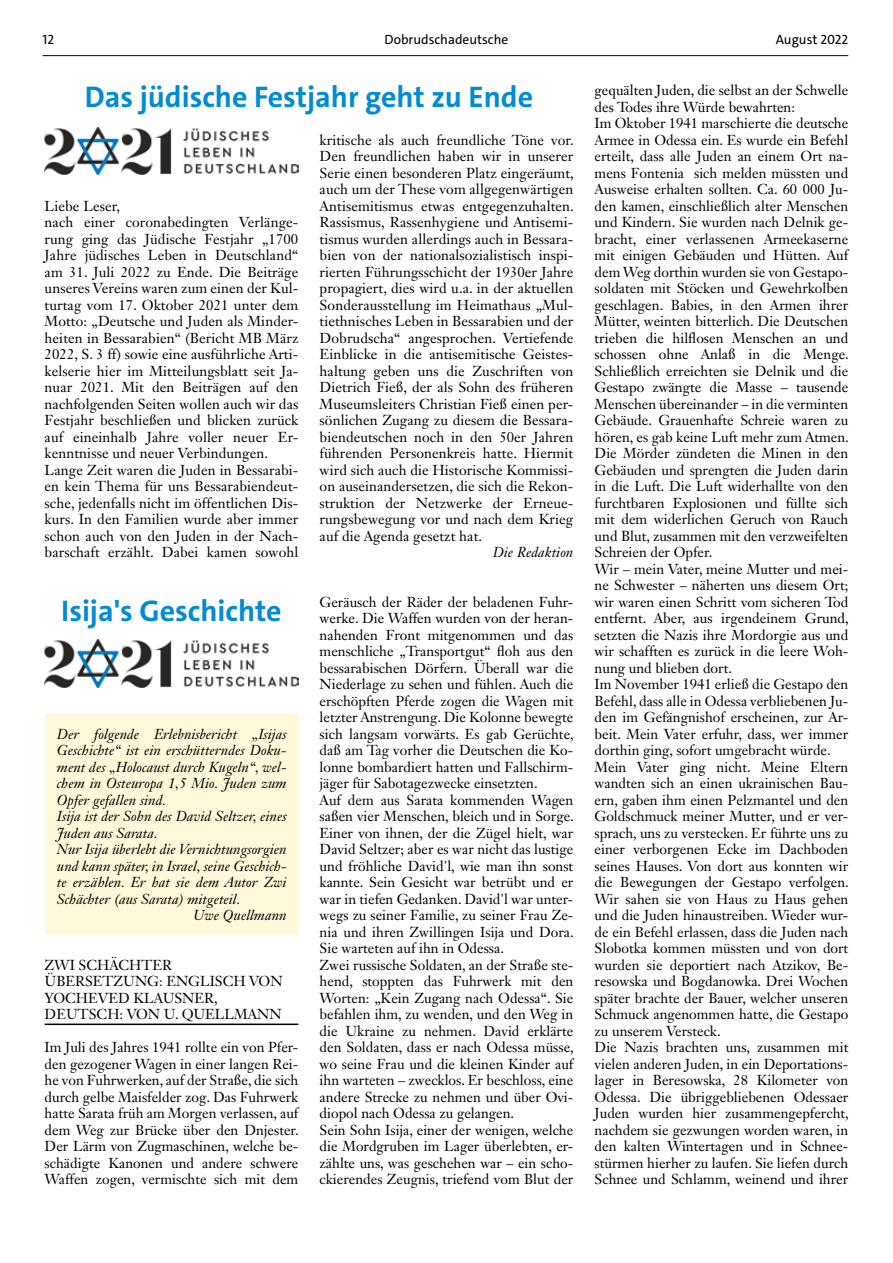
<style>
.page{position:relative;width:893px;height:1263px;background:#fff}
.page>*{position:absolute;margin:0;border:0;box-sizing:border-box;transform-origin:0 0}
.t1{font:700 30px "The Sans";color:#008bd2}
.t2{font:14.25px/16.5px "Janson Text LT Std";color:#000}
.t3{font:italic 14.25px "Janson Text LT Std";letter-spacing:.005em;color:#000}
.t4{font:13.5px "The Sans";color:#000}
</style>
<div class="page">
<hr style="left:43px;top:55px;width:805px;height:1px;background:#000">
<div style="left:45px;top:713px;width:253px;height:222px;background:#fff8da"></div>
<img style="left:45px;top:128px;width:253px;height:47px">
<img style="left:45px;top:640px;width:253px;height:47px">
<hr style="left:45px;top:1023px;width:253px;height:2px;background:#000">
<p class="t4" style="left:43px;top:31px;width:13px">12</p>
<p class="t4" style="left:385px;top:31px;width:125px">Dobrudschadeutsche</p>
<p class="t4" style="left:776px;top:31px;width:74px">August 2022</p>
<h1 class="t1" style="left:85px;top:78px;width:450px">Das jüdische Festjahr geht zu Ende</h1>
<p class="t2" style="left:595px;top:82px;width:256px">gequälten Juden, die selbst an der Schwelle des Todes ihre Würde bewahrten:<br>Im Oktober 1941 marschierte die deutsche Armee in Odessa ein. Es wurde ein Befehl erteilt, dass alle Juden an einem Ort na&shy;mens Fontenia sich melden müssten und Ausweise erhalten sollten. Ca. 60 000 Ju&shy;den kamen, einschließlich alter Menschen und Kindern. Sie wurden nach Delnik ge&shy;bracht, einer verlassenen Armeekaserne mit einigen Gebäuden und Hütten. Auf dem Weg dorthin wurden sie von Gestapo&shy;soldaten mit Stöcken und Gewehrkolben geschlagen. Babies, in den Armen ihrer Mütter, weinten bitterlich. Die Deutschen trieben die hilflosen Menschen an und schossen ohne Anlaß in die Menge.<br>Schließlich erreichten sie Delnik und die Gestapo zwängte die Masse – tausende Menschen übereinander – in die verminten Gebäude. Grauenhafte Schreie waren zu hören, es gab keine Luft mehr zum Atmen.<br>Die Mörder zündeten die Minen in den Gebäuden und sprengten die Juden darin in die Luft. Die Luft widerhallte von den furchtbaren Explosionen und füllte sich mit dem widerlichen Geruch von Rauch und Blut, zusammen mit den verzweifelten Schreien der Opfer.<br>Wir – mein Vater, meine Mutter und mei&shy;ne Schwester – näherten uns diesem Ort; wir waren einen Schritt vom sicheren Tod entfernt. Aber, aus irgendeinem Grund, setzten die Nazis ihre Mordorgie aus und wir schafften es zurück in die leere Woh&shy;nung und blieben dort.<br>Im November 1941 erließ die Gestapo den Befehl, dass alle in Odessa verbliebenen Ju&shy;den im Gefängnishof erscheinen, zur Ar&shy;beit. Mein Vater erfuhr, dass, wer immer dorthin ging, sofort umgebracht würde.<br>Mein Vater ging nicht. Meine Eltern wandten sich an einen ukrainischen Bau&shy;ern, gaben ihm einen Pelzmantel und den Goldschmuck meiner Mutter, und er ver&shy;sprach, uns zu verstecken. Er führte uns zu einer verborgenen Ecke im Dachboden seines Hauses. Von dort aus konnten wir die Bewegungen der Gestapo verfolgen.<br>Wir sahen sie von Haus zu Haus gehen und die Juden hinaustreiben. Wieder wur&shy;de ein Befehl erlassen, dass die Juden nach Slobotka kommen müssten und von dort wurden sie deportiert nach Atzikov, Be&shy;resowska und Bogdanowka. Drei Wochen später brachte der Bauer, welcher unseren Schmuck angenommen hatte, die Gestapo zu unserem Versteck.<br>Die Nazis brachten uns, zusammen mit vielen anderen Juden, in ein Deportations&shy;lager in Beresowska, 28 Kilometer von Odessa. Die übriggebliebenen Odessaer Juden wurden hier zusammengepfercht, nachdem sie gezwungen worden waren, in den kalten Wintertagen und in Schnee&shy;stürmen hierher zu laufen. Sie liefen durch Schnee und Schlamm, weinend und ihrer</p>
<p class="t2" style="left:320px;top:131px;width:256px;text-align:justify">kritische als auch freundliche Töne vor.<br>Den freundlichen haben wir in unserer Serie einen besonderen Platz eingeräumt, auch um der These vom allgegenwärtigen Antisemitismus etwas entgegenzuhalten.<br>Rassismus, Rassenhygiene und Antisemi&shy;tismus wurden allerdings auch in Bessara&shy;bien von der nationalsozialistisch inspi&shy;rierten Führungsschicht der 1930er Jahre propagiert, dies wird u.a. in der aktuellen Sonderausstellung im Heimathaus „Mul&shy;tiethnisches Leben in Bessarabien und der Dobrudscha“ angesprochen. Vertiefende Einblicke in die antisemitische Geistes&shy;haltung geben uns die Zuschriften von Dietrich Fieß, der als Sohn des früheren Museumsleiters Christian Fieß einen per&shy;sönlichen Zugang zu diesem die Bessara&shy;biendeutschen noch in den 50er Jahren führenden Personenkreis hatte. Hiermit wird sich auch die Historische Kommissi&shy;on auseinandersetzen, die sich die Rekon&shy;struktion der Netzwerke der Erneue&shy;rungsbewegung vor und nach dem Krieg auf die Agenda gesetzt hat.</p>
<p class="t3" style="left:493px;top:543px;width:82px">Die Redaktion</p>
<p class="t2" style="left:45px;top:197px;width:255px">Liebe Leser,<br>nach einer coronabedingten Verlänge&shy;rung ging das Jüdische Festjahr „1700<br>Jahre jüdisches Leben in Deutschland“ am 31. Juli 2022 zu Ende. Die Beiträge unseres Vereins waren zum einen der Kul&shy;turtag vom 17. Oktober 2021 unter dem Motto: „Deutsche und Juden als Minder&shy;heiten in Bessarabien“ (Bericht MB März 2022, S. 3 ff) sowie eine ausführliche Arti&shy;kelserie hier im Mitteilungsblatt seit Ja&shy;nuar 2021. Mit den Beiträgen auf den nachfolgenden Seiten wollen auch wir das Festjahr beschließen und blicken zurück auf eineinhalb Jahre voller neuer Er&shy;kenntnisse und neuer Verbindungen.<br>Lange Zeit waren die Juden in Bessarabi&shy;en kein Thema für uns Bessarabiendeut&shy;sche, jedenfalls nicht im öffentlichen Dis&shy;kurs. In den Familien wurde aber immer schon auch von den Juden in der Nach&shy;barschaft erzählt. Dabei kamen sowohl</p>
<p class="t2" style="left:320px;top:593px;width:256px">Geräusch der Räder der beladenen Fuhr&shy;werke. Die Waffen wurden von der heran&shy;nahenden Front mitgenommen und das menschliche „Transportgut“ floh aus den bessarabischen Dörfern. Überall war die Niederlage zu sehen und fühlen. Auch die erschöpften Pferde zogen die Wagen mit letzter Anstrengung. Die Kolonne bewegte sich langsam vorwärts. Es gab Gerüchte, daß am Tag vorher die Deutschen die Ko&shy;lonne bombardiert hatten und Fallschirm&shy;jäger für Sabotagezwecke einsetzten.<br>Auf dem aus Sarata kommenden Wagen saßen vier Menschen, bleich und in Sorge.<br>Einer von ihnen, der die Zügel hielt, war David Seltzer; aber es war nicht das lustige und fröhliche David'l, wie man ihn sonst kannte. Sein Gesicht war betrübt und er war in tiefen Gedanken. David'l war unter&shy;wegs zu seiner Familie, zu seiner Frau Ze&shy;nia und ihren Zwillingen Isija und Dora.<br>Sie warteten auf ihn in Odessa.<br>Zwei russische Soldaten, an der Straße ste&shy;hend, stoppten das Fuhrwerk mit den Worten: „Kein Zugang nach Odessa“. Sie befahlen ihm, zu wenden, und den Weg in die Ukraine zu nehmen. David erklärte den Soldaten, dass er nach Odessa müsse, wo seine Frau und die kleinen Kinder auf ihn warteten – zwecklos. Er beschloss, eine andere Strecke zu nehmen und über Ovi&shy;diopol nach Odessa zu gelangen.<br>Sein Sohn Isija, einer der wenigen, welche die Mordgruben im Lager überlebten, er&shy;zählte uns, was geschehen war – ein scho&shy;ckierendes Zeugnis, triefend vom Blut der</p>
<h1 class="t1" style="left:61px;top:591px;width:222px">Isija's Geschichte</h1>
<p class="t3" style="left:57px;top:725px;width:231px">Der folgende Erlebnisbericht „Isijas</p>
<p class="t3" style="left:57px;top:741px;width:231px">Geschichte“ ist ein erschütterndes Doku-</p>
<p class="t3" style="left:57px;top:758px;width:231px">ment des „Holocaust durch Kugeln“, wel-</p>
<p class="t3" style="left:57px;top:774px;width:231px">chem in Osteuropa 1,5 Mio. Juden zum</p>
<p class="t3" style="left:57px;top:791px;width:111px">Opfer gefallen sind.</p>
<p class="t3" style="left:57px;top:807px;width:231px">Isija ist der Sohn des David Seltzer, eines</p>
<p class="t3" style="left:57px;top:824px;width:102px">Juden aus Sarata.</p>
<p class="t3" style="left:57px;top:840px;width:231px">Nur Isija überlebt die Vernichtungsorgien</p>
<p class="t3" style="left:57px;top:857px;width:231px">und kann später, in Israel, seine Geschich-</p>
<p class="t3" style="left:57px;top:873px;width:231px">te erzählen. Er hat sie dem Autor Zwi</p>
<p class="t3" style="left:57px;top:890px;width:185px">Schächter (aus Sarata) mitgeteil.</p>
<p class="t3" style="left:193px;top:906px;width:95px">Uwe Quellmann</p>
<p class="t2" style="left:45px;top:956px;width:239px">ZWI SCHÄCHTER<br>ÜBERSETZUNG: ENGLISCH VON<br>YOCHEVED KLAUSNER,<br>DEUTSCH: VON U. QUELLMANN</p>
<p class="t2" style="left:45px;top:1039px;width:256px;text-align:justify">Im Juli des Jahres 1941 rollte ein von Pfer&shy;den gezogener Wagen in einer langen Rei&shy;he von Fuhrwerken, auf der Straße, die sich durch gelbe Maisfelder zog. Das Fuhrwerk hatte Sarata früh am Morgen verlassen, auf dem Weg zur Brücke über den Dnjester.<br>Der Lärm von Zugmaschinen, welche be&shy;schädigte Kanonen und andere schwere Waffen zogen, vermischte sich mit dem</p>
</div>
